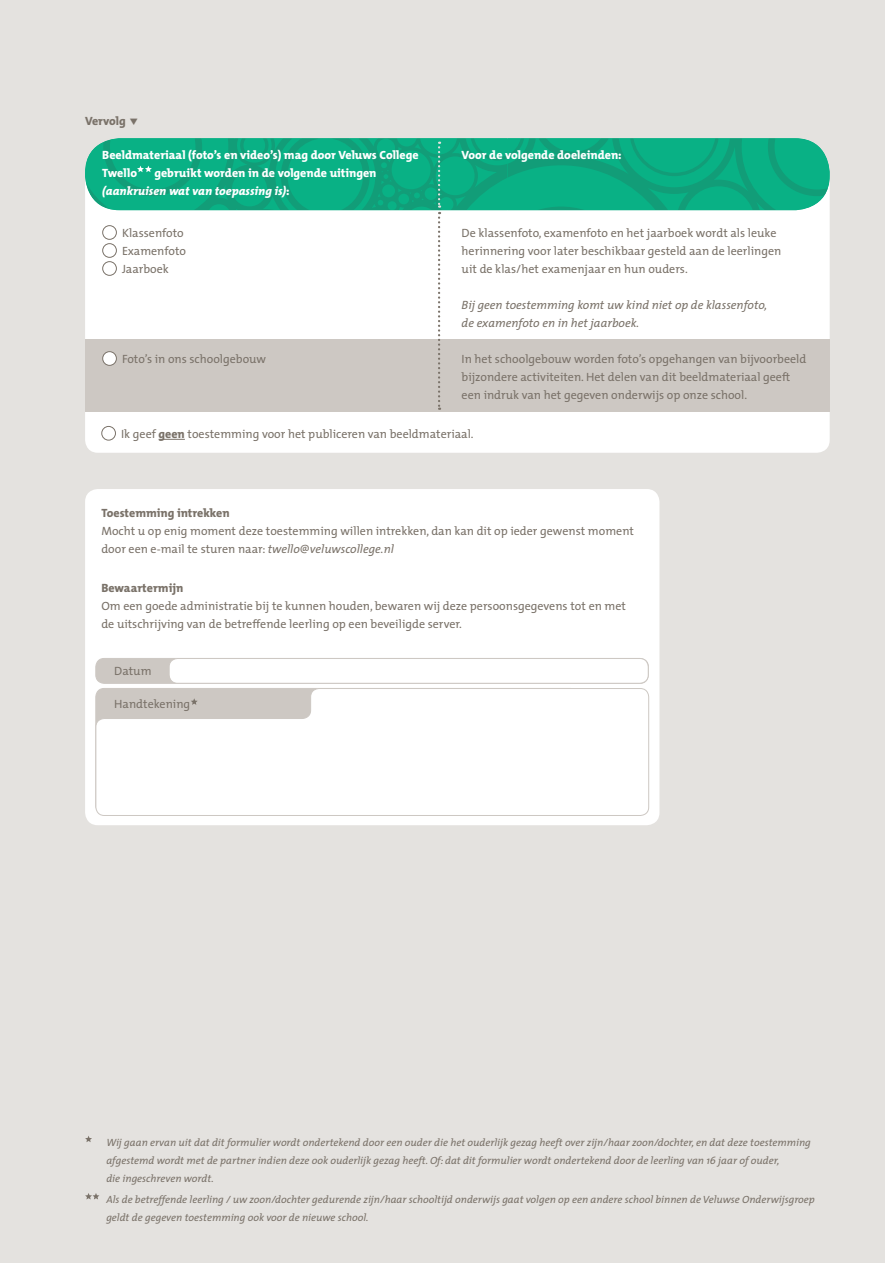
<style>
.page{position:relative;width:885px;height:1263px;background:#fff}
.page>*{position:absolute;margin:0;border:0;box-sizing:border-box;transform-origin:0 0}
.t1{font:12px/18px "The Mix";color:#7a7269}
.t2{font:800 12px/18px "The Mix";color:#fff}
.t3{font:italic 12px/18px "The Mix";color:#7a7269}
.t4{font:800 12px "The Mix";color:#7a7269}
.t5{font:italic 10.5px/18px "The Mix";color:#7a7269}
.s1{font-style:italic}
.s2{font-weight:800}
</style>
<div class="page">
<div style="left:0;top:0;width:884px;height:1263px;background:#e4e2df"></div>
<div style="left:85px;top:489px;width:574px;height:336px;background:#fff;border-radius:13px"></div>
<svg style="left:85px;top:1136px;width:7px;height:6px"></svg>
<svg style="left:85px;top:1193px;width:14px;height:6px"></svg>
<div style="left:85px;top:172px;width:744px;height:281px;background:#fff;border-radius:13px"></div>
<div style="left:85px;top:340px;width:744px;height:72px;background:#cdc8c3"></div>
<div style="left:96px;top:658px;width:552px;height:25px;background:#cdc8c3;border-radius:9px"></div>
<div style="left:95px;top:658px;width:553px;height:26px;border:1px solid #cdc8c3;border-radius:9px"></div>
<svg style="left:159px;top:439px;width:26px;height:1px"></svg>
<div style="left:101px;top:426px;width:15px;height:14px;border:1px solid #7a7269;border-radius:50%"></div>
<svg style="left:95px;top:688px;width:554px;height:128px"></svg>
<div style="left:169px;top:658px;width:479px;height:25px;background:#fff;border-radius:9px"></div>
<div style="left:169px;top:658px;width:479px;height:26px;border:1px solid #cdc8c3;border-radius:9px"></div>
<svg style="left:85px;top:138px;width:744px;height:272px"></svg>
<p class="t4" style="left:85px;top:111px;width:42px">Vervolg</p>
<p class="t2" style="left:102px;top:145px;width:318px">Beeldmateriaal (foto’s en video’s) mag door Veluws College<br>Twello</p>
<p class="t2" style="left:102px;top:163px;width:276px;text-indent:52px">gebruikt worden in de volgende uitingen <span class="s1">(aankruisen wat van toepassing is)</span>:</p>
<p class="t1" style="left:122px;top:223px;width:65px">Klassenfoto<br>Examenfoto<br>Jaarboek</p>
<p class="t1" style="left:122px;top:349px;width:146px">Foto’s in ons schoolgebouw</p>
<p class="t2" style="left:461px;top:145px;width:161px">Voor de volgende doeleinden:</p>
<p class="t1" style="left:461px;top:223px;width:321px">De klassenfoto, examenfoto en het jaarboek wordt als leuke herinnering voor later beschikbaar gesteld aan de leerlingen uit de klas/het examenjaar en hun ouders.</p>
<p class="t3" style="left:461px;top:295px;width:307px">Bij geen toestemming komt uw kind niet op de klassenfoto, de examenfoto en in het jaarboek.</p>
<p class="t1" style="left:461px;top:349px;width:346px">In het schoolgebouw worden foto’s opgehangen van bijvoorbeeld bijzondere activiteiten. Het delen van dit beeldmateriaal geeft een indruk van het gegeven onderwijs op onze school.</p>
<p class="t1" style="left:121px;top:424px;width:354px">Ik geef <span class="s2">geen</span> toestemming voor het publiceren van beeldmateriaal.</p>
<p class="t4" style="left:101px;top:503px;width:130px">Toestemming intrekken</p>
<p class="t1" style="left:101px;top:522px;width:534px">Mocht u op enig moment deze toestemming willen intrekken, dan kan dit op ieder gewenst moment door een e-mail te sturen naar: <span class="s1">twello@veluwscollege.nl</span></p>
<p class="t4" style="left:101px;top:578px;width:83px">Bewaartermijn</p>
<p class="t1" style="left:101px;top:597px;width:526px">Om een goede administratie bij te kunnen houden, bewaren wij deze persoonsgegevens tot en met de uitschrijving van de betreffende leerling op een beveiligde server.</p>
<p class="t1" style="left:114px;top:662px;width:39px">Datum</p>
<p class="t1" style="left:114px;top:695px;width:77px">Handtekening</p>
<p class="t5" style="left:106px;top:1133px;width:706px">Wij gaan ervan uit dat dit formulier wordt ondertekend door een ouder die het ouderlijk gezag heeft over zijn/haar zoon/dochter, en dat deze toestemming afgestemd wordt met de partner indien deze ook ouderlijk gezag heeft. Of: dat dit formulier wordt ondertekend door de leerling van 16 jaar of ouder,<br>die ingeschreven wordt.</p>
<p class="t5" style="left:106px;top:1190px;width:710px">Als de betreffende leerling / uw zoon/dochter gedurende zijn/haar schooltijd onderwijs gaat volgen op een andere school binnen de Veluwse Onderwijsgroep geldt de gegeven toestemming ook voor de nieuwe school.</p>
</div>
